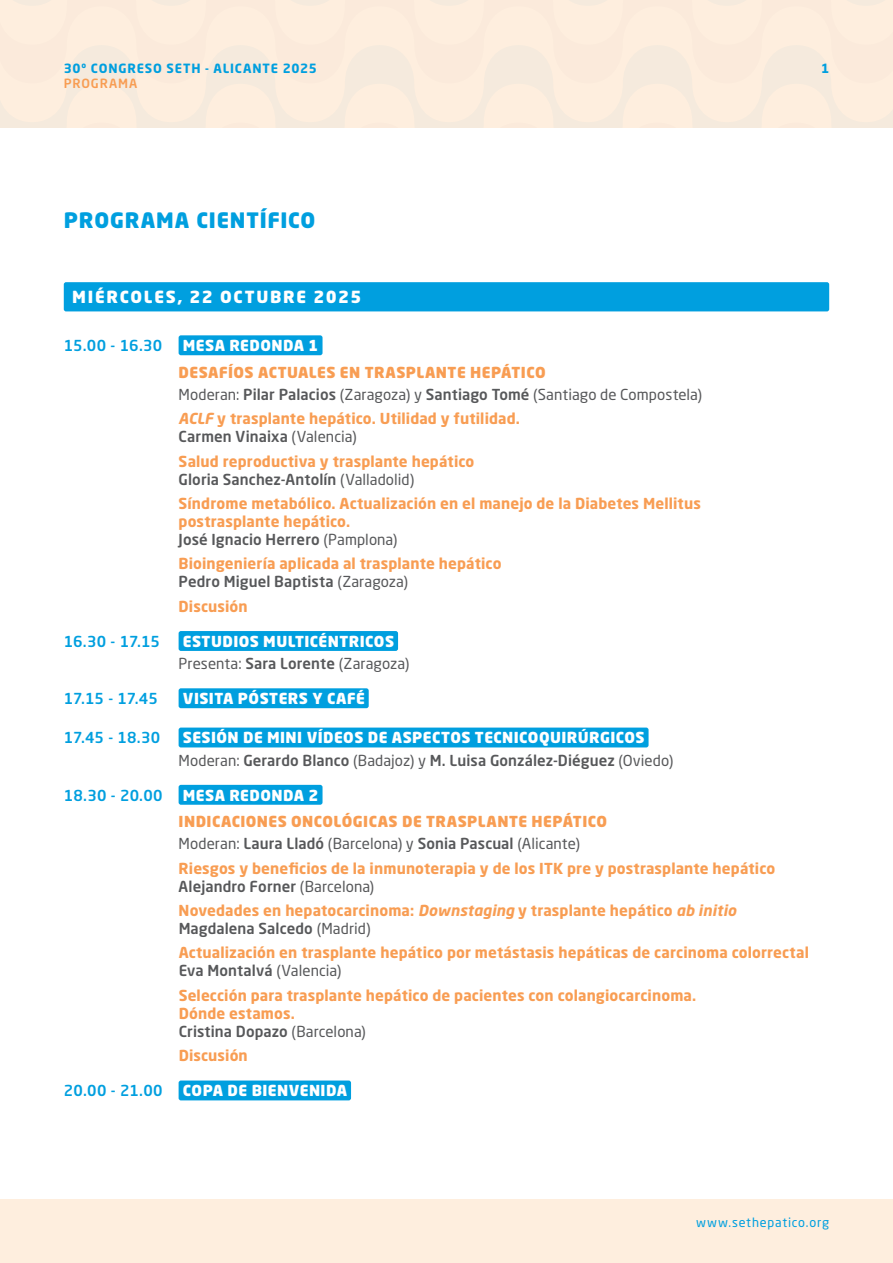
<style>
.page{position:relative;width:893px;height:1263px;background:#fff}
.page>*{position:absolute;margin:0;border:0;box-sizing:border-box;transform-origin:0 0}
.t1{font:900 21px "Neo Sans W1 G";letter-spacing:.04em;color:#009fdf}
.t2{font:900 16.5px "Neo Sans W1 G";letter-spacing:.105em;color:#fff}
.t3{font:700 15px/18px "Neo Sans W1 G";letter-spacing:.01em;color:#f89d53}
.t4{font:900 15px/22.2px "Neo Sans W1 G";letter-spacing:.03em;color:#fff}
.t5{font:15px/22.2px "Neo Sans W1 G";letter-spacing:.005em;color:#57585a}
.t6{font:900 15px/22.2px "Neo Sans W1 G";letter-spacing:.03em;color:#f89d53}
.t7{font:500 15px "Neo Sans W1 G";letter-spacing:.01em;color:#009fdf}
.t8{font:700 12.6px "Neo Sans W1 G";letter-spacing:.065em;color:#009fdf}
.t9{font:12.6px "Neo Sans W1 G";letter-spacing:.065em;color:#009fdf}
.t10{font:500 12.6px "Neo Sans W1 G";letter-spacing:.065em;color:#f89d53}
.s1{font-weight:900;color:#f89d53}
.s2{font-weight:500}
.s3{font-style:italic}
.s4{font-weight:500;color:#57585a}
.s5{font-weight:400;color:#57585a}
</style>
<div class="page">
<div style="left:0;top:1199px;width:893px;height:64px;background:#feeede"></div>
<svg style="left:0;top:83px;width:893px;height:45px;background:#fbecdd"></svg>
<div style="left:0;top:6px;width:893px;height:77px;background:#fcecdd"></div>
<div style="left:0;top:0;width:893px;height:6px;background:#fbeadd"></div>
<div style="left:64px;top:282px;width:765px;height:29px;background:#009fdf;border-radius:2px"></div>
<div style="left:179px;top:335px;width:144px;height:20px;background:#009fdf;border-radius:2px"></div>
<div style="left:179px;top:631px;width:219px;height:20px;background:#009fdf;border-radius:2px"></div>
<div style="left:179px;top:688px;width:190px;height:20px;background:#009fdf;border-radius:2px"></div>
<div style="left:179px;top:727px;width:470px;height:20px;background:#009fdf;border-radius:2px"></div>
<div style="left:179px;top:785px;width:144px;height:20px;background:#009fdf;border-radius:2px"></div>
<div style="left:179px;top:1080px;width:172px;height:20px;background:#009fdf;border-radius:2px"></div>
<p class="t8" style="left:64px;top:60px;width:255px">30º CONGRESO SETH - ALICANTE 2025</p>
<p class="t10" style="left:64px;top:76px;width:75px">PROGRAMA</p>
<p class="t8" style="left:821px;top:60px;width:10px">1</p>
<h1 class="t1" style="left:64px;top:207px;width:253px">PROGRAMA CIENTÍFICO</h1>
<p class="t2" style="left:72px;top:286px;width:291px">MIÉRCOLES, 22 OCTUBRE 2025</p>
<p class="t7" style="left:64px;top:336px;width:100px">15.00 - 16.30</p>
<p class="t4" style="left:183px;top:334px;width:137px">MESA REDONDA 1</p>
<p class="t5" style="left:179px;top:361px;width:525px"><span class="s1">DESAFÍOS ACTUALES EN TRASPLANTE HEPÁTICO<br></span>Moderan: <span class="s2">Pilar Palacios</span> (Zaragoza) y <span class="s2">Santiago Tomé</span> (Santiago de Compostela)</p>
<p class="t3" style="left:179px;top:409px;width:343px"><span class="s3">ACLF</span> y trasplante hepático. Utilidad y futilidad.<br><span class="s4">Carmen Vinaixa</span> <span class="s5">(Valencia)</span></p>
<p class="t3" style="left:179px;top:452px;width:297px">Salud reproductiva y trasplante hepático<br><span class="s4">Gloria Sanchez-Antolín</span> <span class="s5">(Valladolid)</span></p>
<p class="t3" style="left:179px;top:494px;width:524px">Síndrome metabólico. Actualización en el manejo de la Diabetes Mellitus postrasplante hepático.<br><span class="s4">José Ignacio Herrero</span> <span class="s5">(Pamplona)</span></p>
<p class="t3" style="left:179px;top:554px;width:324px">Bioingeniería aplicada al trasplante hepático<br><span class="s4">Pedro Miguel Baptista</span> <span class="s5">(Zaragoza)</span></p>
<p class="t3" style="left:179px;top:597px;width:71px">Discusión</p>
<p class="t7" style="left:64px;top:632px;width:98px">16.30 - 17.15</p>
<p class="t4" style="left:179px;top:630px;width:232px">ESTUDIOS MULTICÉNTRICOS<br><span class="s5">Presenta:</span> <span class="s4">Sara Lorente</span> <span class="s5">(Zaragoza)</span></p>
<p class="t7" style="left:64px;top:689px;width:95px">17.15 - 17.45</p>
<p class="t4" style="left:183px;top:687px;width:183px">VISITA PÓSTERS Y CAFÉ</p>
<p class="t7" style="left:64px;top:728px;width:98px">17.45 - 18.30</p>
<p class="t4" style="left:179px;top:726px;width:496px">SESIÓN DE MINI VÍDEOS DE ASPECTOS TECNICOQUIRÚRGICOS<br><span class="s5">Moderan:</span> <span class="s4">Gerardo Blanco</span> <span class="s5">(Badajoz) y</span> <span class="s4">M. Luisa González-Diéguez</span> <span class="s5">(Oviedo)</span></p>
<p class="t7" style="left:64px;top:785px;width:100px">18.30 - 20.00</p>
<p class="t4" style="left:183px;top:784px;width:137px">MESA REDONDA 2</p>
<p class="t6" style="left:179px;top:810px;width:430px">INDICACIONES ONCOLÓGICAS DE TRASPLANTE HEPÁTICO<br><span class="s5">Moderan:</span> <span class="s4">Laura Lladó</span> <span class="s5">(Barcelona) y</span> <span class="s4">Sonia Pascual</span> <span class="s5">(Alicante)</span></p>
<p class="t3" style="left:179px;top:859px;width:598px">Riesgos y beneficios de la inmunoterapia y de los ITK pre y postrasplante hepático<br><span class="s4">Alejandro Forner</span> <span class="s5">(Barcelona)</span></p>
<p class="t3" style="left:179px;top:901px;width:559px">Novedades en hepatocarcinoma: <span class="s3">Downstaging</span> y trasplante hepático <span class="s3">ab initio<br></span><span class="s4">Magdalena Salcedo</span> <span class="s5">(Madrid)</span></p>
<p class="t3" style="left:179px;top:943px;width:632px">Actualización en trasplante hepático por metástasis hepáticas de carcinoma colorrectal<br><span class="s4">Eva Montalvá</span> <span class="s5">(Valencia)</span></p>
<p class="t3" style="left:179px;top:986px;width:519px">Selección para trasplante hepático de pacientes con colangiocarcinoma.<br>Dónde estamos.<br><span class="s4">Cristina Dopazo</span> <span class="s5">(Barcelona)</span></p>
<p class="t3" style="left:179px;top:1046px;width:71px">Discusión</p>
<p class="t7" style="left:64px;top:1081px;width:100px">20.00 - 21.00</p>
<p class="t4" style="left:183px;top:1079px;width:166px">COPA DE BIENVENIDA</p>
<p class="t9" style="left:696px;top:1215px;width:134px">www.sethepatico.org</p>
</div>
